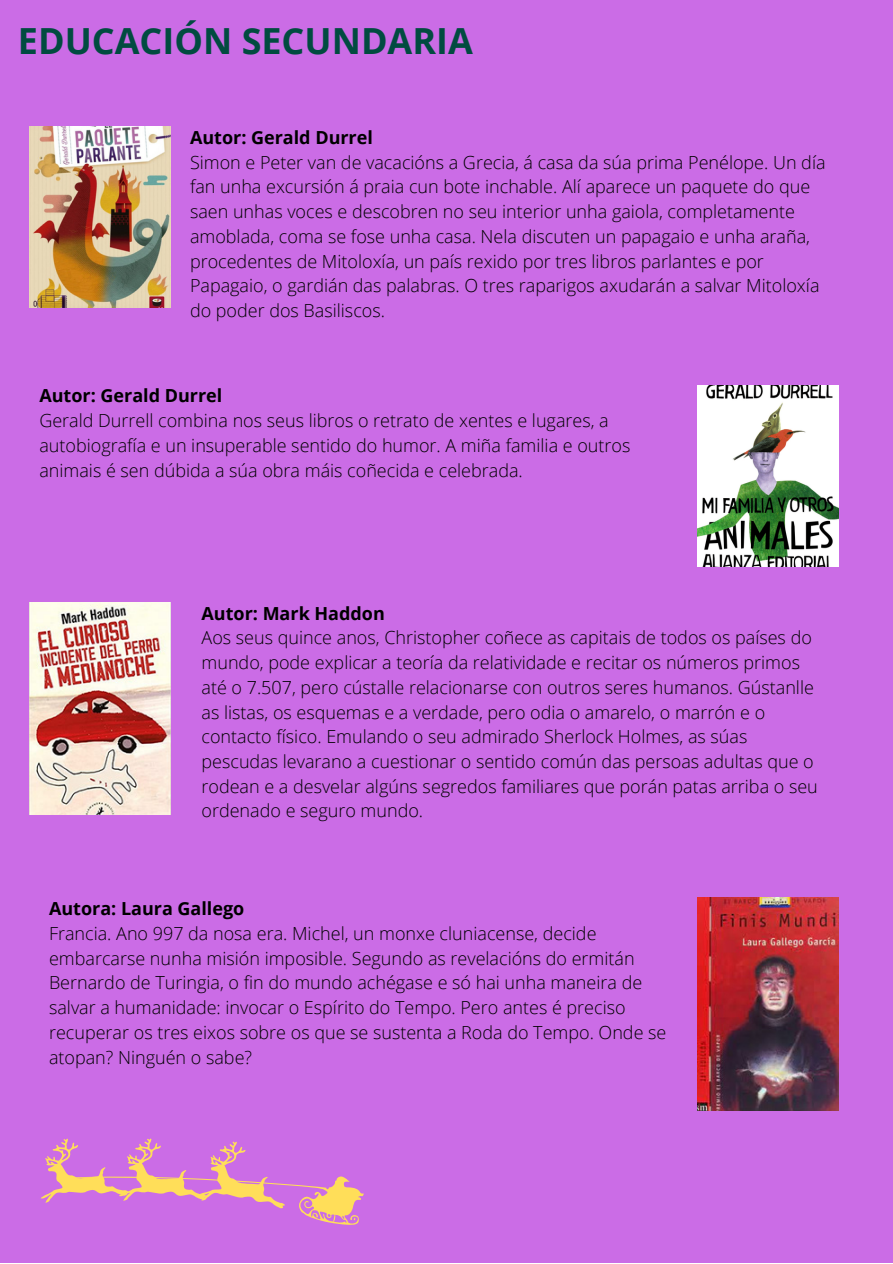
<style>
.page{position:relative;width:893px;height:1264px;background:#fff}
.page>*{position:absolute;margin:0;border:0;box-sizing:border-box;transform-origin:0 0}
.t1{font:700 36px "Open Sans";color:#014b40}
.t2{font:300 18px/24.8px "Open Sans";color:#000}
.t3{font:700 18px "Open Sans";color:#000}
</style>
<div class="page">
<div style="left:0;top:0;width:892px;height:1262px;background:#cb6ce6"></div>
<img style="left:30px;top:127px;width:140px;height:180px">
<img style="left:697px;top:385px;width:141px;height:181px">
<img style="left:30px;top:602px;width:140px;height:212px">
<svg style="left:40px;top:1138px;width:324px;height:87px"></svg>
<img style="left:697px;top:897px;width:141px;height:213px">
<h1 class="t1" style="left:18px;top:15px;width:456px">EDUCACIÓN SECUNDARIA</h1>
<p class="t3" style="left:190px;top:125px;width:184px">Autor: Gerald Durrel</p>
<p class="t2" style="left:190px;top:149px;width:637px">Simon e Peter van de vacacións a Grecia, á casa da súa prima Penélope. Un día fan unha excursión á praia cun bote inchable. Alí aparece un paquete do que saen unhas voces e descobren no seu interior unha gaiola, completamente amoblada, coma se fose unha casa. Nela discuten un papagaio e unha araña, procedentes de Mitoloxía, un país rexido por tres libros parlantes e por Papagaio, o gardián das palabras. O tres raparigos axudarán a salvar Mitoloxía do poder dos Basiliscos.</p>
<p class="t3" style="left:39px;top:383px;width:184px">Autor: Gerald Durrel</p>
<p class="t2" style="left:39px;top:408px;width:592px">Gerald Durrell combina nos seus libros o retrato de xentes e lugares, a autobiografía e un insuperable sentido do humor. A miña familia e outros animais é sen dúbida a súa obra máis coñecida e celebrada.</p>
<p class="t3" style="left:201px;top:600px;width:185px">Autor: Mark Haddon</p>
<p class="t2" style="left:201px;top:625px;width:617px">Aos seus quince anos, Christopher coñece as capitais de todos os países do mundo, pode explicar a teoría da relatividade e recitar os números primos até o 7.507, pero cústalle relacionarse con outros seres humanos. Gústanlle as listas, os esquemas e a verdade, pero odia o amarelo, o marrón e o contacto físico. Emulando o seu admirado Sherlock Holmes, as súas pescudas levarano a cuestionar o sentido común das persoas adultas que o rodean e a desvelar algúns segredos familiares que porán patas arriba o seu ordenado e seguro mundo.</p>
<p class="t3" style="left:49px;top:895px;width:197px">Autora: Laura Gallego</p>
<p class="t2" style="left:49px;top:920px;width:618px">Francia. Ano 997 da nosa era. Michel, un monxe cluniacense, decide embarcarse nunha misión imposible. Segundo as revelacións do ermitán Bernardo de Turingia, o fin do mundo achégase e só hai unha maneira de salvar a humanidade: invocar o Espírito do Tempo. Pero antes é preciso recuperar os tres eixos sobre os que se sustenta a Roda do Tempo. Onde se atopan? Ninguén o sabe?</p>
</div>
